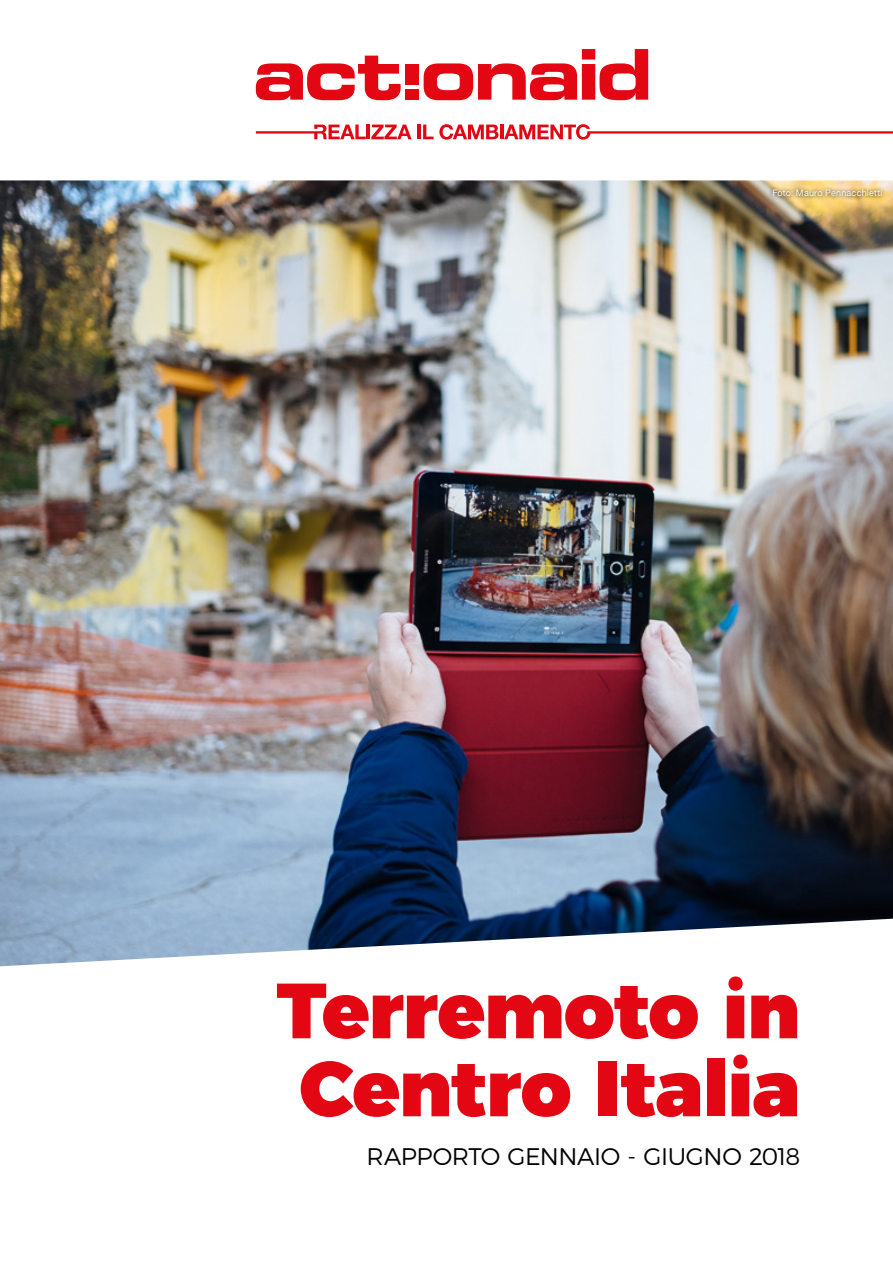
<style>
.page{position:relative;width:893px;height:1263px;background:#fff}
.page>*{position:absolute;margin:0;border:0;box-sizing:border-box;transform-origin:0 0}
.t1{font:900 78px/78px "Montserrat";letter-spacing:-.015em;color:#e30613}
.t2{font:300 24px "Montserrat";letter-spacing:-.015em;color:#000}
.t3{font:9px "Helvetica Neue";letter-spacing:.025em;color:#fff}
</style>
<div class="page">
<img style="left:0;top:180px;width:893px;height:786px">
<div style="left:769px;top:186px;width:116px;height:14px;background:#000;opacity:.8"></div>
<hr style="left:418px;top:125px;width:3px;height:14px;background:#e30613">
<svg style="left:423px;top:124px;width:75px;height:16px"></svg>
<hr style="left:500px;top:125px;width:3px;height:14px;background:#e30613">
<svg style="left:504px;top:124px;width:389px;height:16px"></svg>
<svg style="left:256px;top:125px;width:156px;height:14px"></svg>
<svg style="left:256px;top:56px;width:145px;height:44px"></svg>
<svg style="left:424px;top:49px;width:224px;height:51px"></svg>
<div style="left:406px;top:64px;width:13px;height:21px;background:#e30613"></div>
<div style="left:405px;top:89px;width:14px;height:10px;background:#e30613"></div>
<p class="t3" style="left:772px;top:186px;width:111px">Foto: Mauro Pennacchietti</p>
<h1 class="t1" style="left:277px;top:965px;width:525px">Terremoto in<br>Centro Italia</h1>
<p class="t2" style="left:367px;top:1137px;width:435px">RAPPORTO GENNAIO - GIUGNO 2018</p>
</div>
